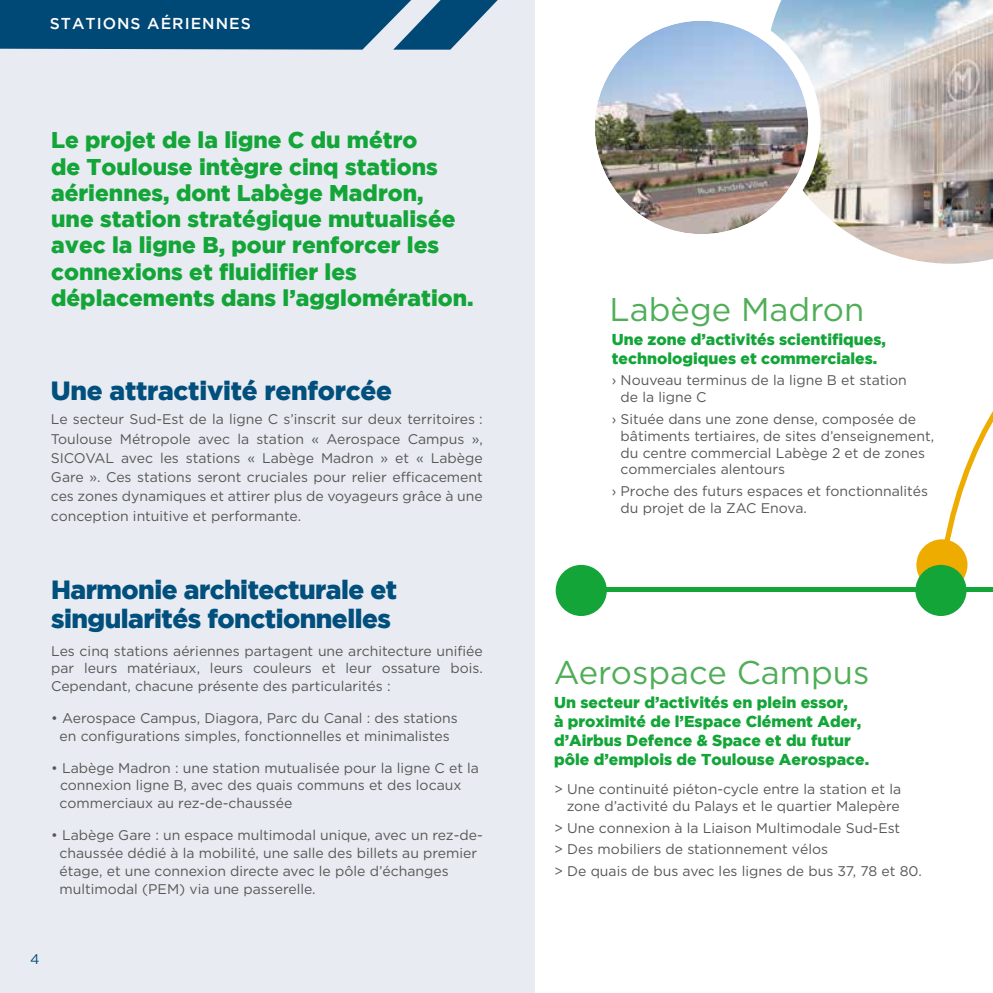
<style>
.page{position:relative;width:993px;height:993px;background:#fff}
.page>*{position:absolute;margin:0;border:0;box-sizing:border-box;transform-origin:0 0}
.t1{font:32.73px "Gotham";color:#4fae57}
.t2{font:900 26.25px/28.7px "Gotham";letter-spacing:-.02em;color:#004f7c}
.t3{font:900 22.75px/26.2px "Gotham";color:#13a538}
.t4{font:900 15.75px/18.9px "Gotham";color:#13a538}
.t5{font:500 15.75px "Gotham";letter-spacing:.065em;color:#fff}
.t6{font:14px/16.8px "Gotham";color:#575756}
.t7{font:14px "Gotham";color:#004f7c}
</style>
<div class="page">
<div style="left:0;top:0;width:535px;height:992px;background:#e8ebf1"></div>
<svg style="left:0;top:0;width:498px;height:50px;background:#1b5a83"></svg>
<div style="left:916px;top:539px;width:51px;height:51px;background:#eeab00;border-radius:50%"></div>
<div style="left:565px;top:586px;width:427px;height:5px;background:#13a538"></div>
<div style="left:915px;top:564px;width:51px;height:51px;background:#13a538;border-radius:50%"></div>
<div style="left:555px;top:564px;width:51px;height:51px;background:#13a538;border-radius:50%"></div>
<img style="left:770px;top:0;width:222px;height:263px">
<img style="left:594px;top:21px;width:214px;height:213px;border-radius:105px">
<div style="left:582px;top:8px;width:238px;height:238px;border:12px solid #fff;border-radius:50%"></div>
<svg style="left:938px;top:412px;width:54px;height:148px"></svg>
<p class="t5" style="left:50px;top:14px;width:202px">STATIONS AÉRIENNES</p>
<h3 class="t3" style="left:51px;top:126px;width:424px">Le projet de la ligne C du métro<br>de Toulouse intègre cinq stations aériennes, dont Labège Madron,<br>une station stratégique mutualisée avec la ligne B, pour renforcer les connexions et fluidifier les déplacements dans l’agglomération.</h3>
<h2 class="t2" style="left:51px;top:375px;width:342px">Une attractivité renforcée</h2>
<p class="t6" style="left:51px;top:409px;width:433px;line-height:19.2px;text-align:justify">Le secteur Sud-Est de la ligne C s’inscrit sur deux territoires :<br>Toulouse Métropole avec la station « Aerospace Campus », SICOVAL avec les stations « Labège Madron » et « Labège Gare ». Ces stations seront cruciales pour relier efficacement ces zones dynamiques et attirer plus de voyageurs grâce à une conception intuitive et performante.</p>
<h2 class="t2" style="left:51px;top:574px;width:347px">Harmonie architecturale et singularités fonctionnelles</h2>
<p class="t6" style="left:51px;top:641px;width:433px;line-height:17.5px;text-align:justify">Les cinq stations aériennes partagent une architecture unifiée par leurs matériaux, leurs couleurs et leur ossature bois.<br>Cependant, chacune présente des particularités :</p>
<p class="t6" style="left:51px;top:708px;width:408px;line-height:18px;text-align:center">• Aerospace Campus, Diagora, Parc du Canal : des stations en configurations simples, fonctionnelles et minimalistes</p>
<p class="t6" style="left:59px;top:758px;width:421px;line-height:18px;text-indent:-8px">• Labège Madron : une station mutualisée pour la ligne C et la connexion ligne B, avec des quais communs et des locaux commerciaux au rez-de-chaussée</p>
<p class="t6" style="left:59px;top:825px;width:424px;line-height:18px;text-indent:-8px">• Labège Gare : un espace multimodal unique, avec un rez-de&shy;chaussée dédié à la mobilité, une salle des billets au premier étage, et une connexion directe avec le pôle d’échanges multimodal (PEM) via une passerelle.</p>
<p class="t7" style="left:30px;top:951px;width:11px">4</p>
<h1 class="t1" style="left:609px;top:291px;width:256px">Labège Madron</h1>
<p class="t4" style="left:611px;top:329px;width:275px">Une zone d’activités scientifiques, technologiques et commerciales.</p>
<p class="t6" style="left:620px;top:371px;width:288px;text-indent:-9px">› Nouveau terminus de la ligne B et station de la ligne C</p>
<p class="t6" style="left:620px;top:410px;width:315px;text-indent:-9px">› Située dans une zone dense, composée de bâtiments tertiaires, de sites d’enseignement, du centre commercial Labège 2 et de zones commerciales alentours</p>
<p class="t6" style="left:620px;top:482px;width:309px;text-indent:-9px">› Proche des futurs espaces et fonctionnalités du projet de la ZAC Enova.</p>
<h1 class="t1" style="left:553px;top:654px;width:317px">Aerospace Campus</h1>
<p class="t4" style="left:554px;top:692px;width:316px">Un secteur d’activités en plein essor,<br>à proximité de l’Espace Clément Ader, d’Airbus Defence &amp; Space et du futur pôle d’emplois de Toulouse Aerospace.</p>
<p class="t6" style="left:554px;top:780px;width:348px;text-align:right">&gt; Une continuité piéton-cycle entre la station et la zone d’activité du Palays et le quartier Malepère</p>
<p class="t6" style="left:554px;top:816px;width:369px;line-height:21.7px">&gt; Une connexion à la Liaison Multimodale Sud-Est<br>&gt; Des mobiliers de stationnement vélos<br>&gt; De quais de bus avec les lignes de bus 37, 78 et 80.</p>
</div>
